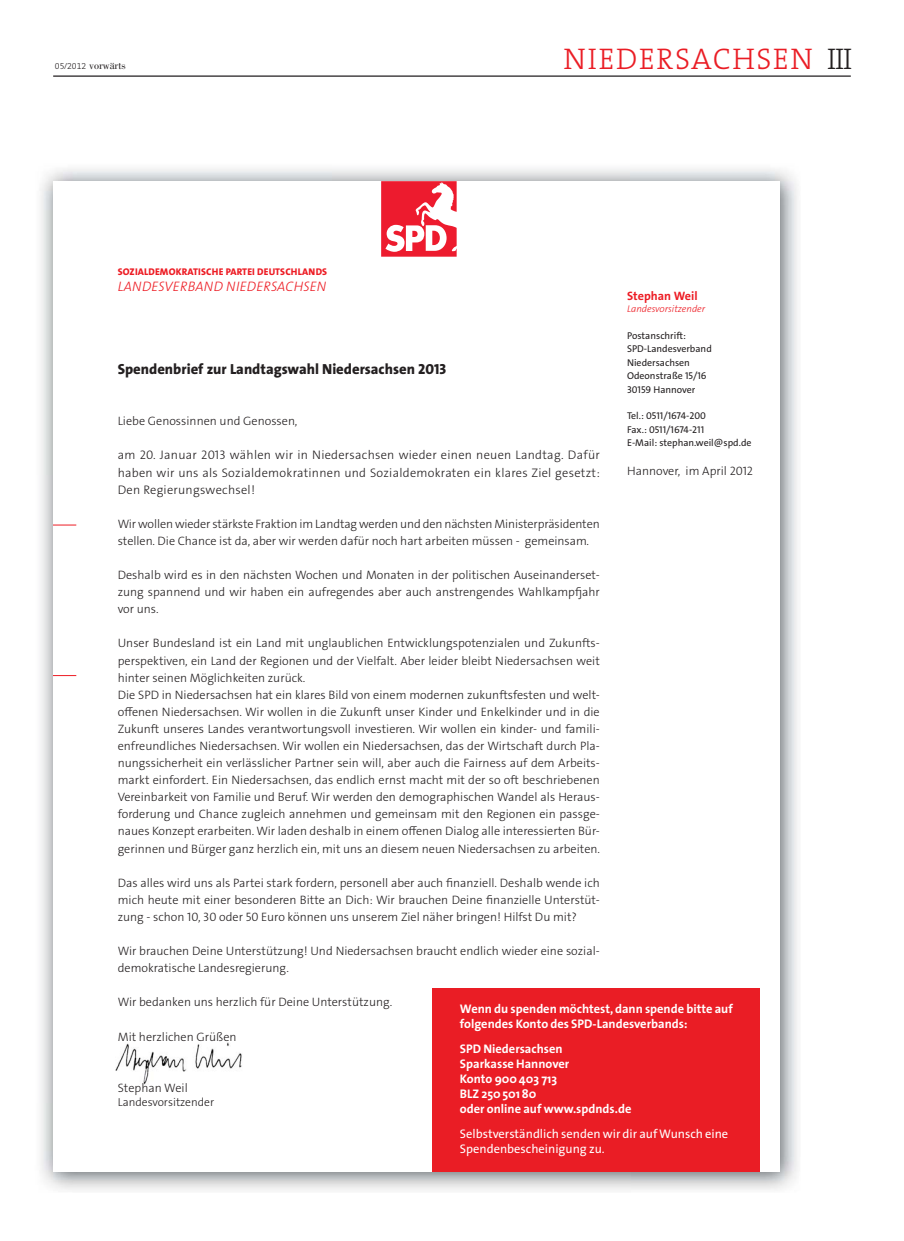
<style>
.page{position:relative;width:904px;height:1241px;background:#fff}
.page>*{position:absolute;margin:0;border:0;box-sizing:border-box;transform-origin:0 0}
.t1{font:30px "The Serif Light Caps";letter-spacing:.05em;color:#ea1d25}
.t2{font:14.62px "The Sans LP8 Ex Bld";color:#231f20}
.t3{font:13.75px "The Sans LP3 Lig IT";letter-spacing:.015em;color:#ed1c24}
.t4{font:12.5px/17.1px "The Sans LP3 Lig";letter-spacing:.02em;color:#231f20;text-align:justify}
.t5{font:700 12.5px/15px "The Sans";color:#fff}
.t6{font:12.5px/15px "The Sans";color:#fff}
.t7{font:12.38px/15.9px "The Sans LP7 Bld";color:#fff}
.t8{font:12.25px/17.1px "The Sans LP3 Lig";color:#231f20}
.t9{font:12.25px/15.9px "The Sans LP7 Bld";color:#fff}
.t10{font:12.25px/14.6px "The Sans LP3 Lig";color:#fff}
.t11{font:12.25px "The Sans LP7 Bld";color:#ed1c24}
.t12{font:11.62px "The Sans LP3 Lig";color:#231f20}
.t13{font:11.25px "Bodoni";color:#231f20}
.t14{font:9.88px/13.4px "The Sans LP5 Plain";color:#231f20}
.t15{font:9.75px "The Sans LP8 Ex Bld";letter-spacing:.015em;color:#ed1c24}
.t16{font:9.75px "The Sans LP3 Lig IT";color:#ed1c24}
.s1{font-family:"The Serif Light Expert";font-size:8.75px}
.s2{color:#231f20}
</style>
<div class="page">
<hr style="left:53px;top:75px;width:797px;height:2px;background:#231f20">
<img style="left:40px;top:169px;width:758px;height:1021px">
<div style="left:53px;top:181px;width:726px;height:990px;background:#fff"></div>
<img style="left:116px;top:1042px;width:126px;height:42px">
<svg style="left:53px;top:524px;width:23px;height:1px"></svg>
<svg style="left:53px;top:675px;width:23px;height:1px"></svg>
<svg style="left:381px;top:181px;width:75px;height:76px"></svg>
<div style="left:432px;top:988px;width:327px;height:183px;background:#ea1d25"></div>
<p class="t13" style="left:55px;top:61px;width:72px"><span class="s1">05/2012</span> vorwärts</p>
<h1 class="t1" style="left:563px;top:41px;width:290px">NIEDERSACHSEN <span class="s2">III</span></h1>
<p class="t15" style="left:118px;top:267px;width:211px">SOZIALDEMOKRATISCHE PARTEI DEUTSCHLANDS</p>
<p class="t3" style="left:118px;top:278px;width:210px">LANDESVERBAND NIEDERSACHSEN</p>
<p class="t11" style="left:627px;top:290px;width:72px">Stephan Weil</p>
<p class="t16" style="left:627px;top:303px;width:80px">Landesvorsitzender</p>
<p class="t14" style="left:627px;top:329px;width:86px">Postanschrift:<br>SPD-Landesverband<br>Niedersachsen<br>Odeonstraße 15/16<br>30159 Hannover</p>
<p class="t14" style="left:627px;top:409px;width:126px">Tel.: 0511/1674-200<br>Fax.: 0511/1674-211<br>E-Mail: stephan.weil@spd.de</p>
<p class="t2" style="left:118px;top:362px;width:330px">Spendenbrief zur Landtagswahl Niedersachsen 2013</p>
<p class="t8" style="left:118px;top:413px;width:181px">Liebe Genossinnen und Genossen,</p>
<p class="t4" style="left:118px;top:447px;width:483px">am 20. Januar 2013 wählen wir in Niedersachsen wieder einen neuen Landtag. Dafür haben wir uns als Sozialdemokratinnen und Sozialdemokraten ein klares Ziel gesetzt:<br>Den Regierungswechsel!</p>
<p class="t8" style="left:118px;top:515px;width:483px">Wir wollen wieder stärkste Fraktion im Landtag werden und den nächsten Ministerpräsidenten stellen. Die Chance ist da, aber wir werden dafür noch hart arbeiten müssen - gemeinsam.</p>
<p class="t8" style="left:118px;top:567px;width:483px;text-align:justify">Deshalb wird es in den nächsten Wochen und Monaten in der politischen Auseinanderset&shy;zung spannend und wir haben ein aufregendes aber auch anstrengendes Wahlkampfjahr vor uns.</p>
<p class="t8" style="left:118px;top:635px;width:483px">Unser Bundesland ist ein Land mit unglaublichen Entwicklungspotenzialen und Zukunfts&shy;perspektiven, ein Land der Regionen und der Vielfalt. Aber leider bleibt Niedersachsen weit hinter seinen Möglichkeiten zurück.<br>Die SPD in Niedersachsen hat ein klares Bild von einem modernen zukunftsfesten und welt&shy;offenen Niedersachsen. Wir wollen in die Zukunft unser Kinder und Enkelkinder und in die Zukunft unseres Landes verantwortungsvoll investieren. Wir wollen ein kinder- und famili&shy;enfreundliches Niedersachsen. Wir wollen ein Niedersachsen, das der Wirtschaft durch Pla&shy;nungssicherheit ein verlässlicher Partner sein will, aber auch die Fairness auf dem Arbeits&shy;markt einfordert. Ein Niedersachsen, das endlich ernst macht mit der so oft beschriebenen Vereinbarkeit von Familie und Beruf. Wir werden den demographischen Wandel als Heraus&shy;forderung und Chance zugleich annehmen und gemeinsam mit den Regionen ein passge&shy;naues Konzept erarbeiten. Wir laden deshalb in einem offenen Dialog alle interessierten Bür&shy;gerinnen und Bürger ganz herzlich ein, mit uns an diesem neuen Niedersachsen zu arbeiten.</p>
<p class="t8" style="left:118px;top:874px;width:483px;text-align:justify">Das alles wird uns als Partei stark fordern, personell aber auch finanziell. Deshalb wende ich mich heute mit einer besonderen Bitte an Dich: Wir brauchen Deine finanzielle Unterstüt&shy;zung - schon 10, 30 oder 50 Euro können uns unserem Ziel näher bringen! Hilfst Du mit?</p>
<p class="t8" style="left:118px;top:942px;width:483px">Wir brauchen Deine Unterstützung! Und Niedersachsen braucht endlich wieder eine sozial&shy;demokratische Landesregierung.</p>
<p class="t8" style="left:118px;top:994px;width:276px">Wir bedanken uns herzlich für Deine Unterstützung.</p>
<p class="t8" style="left:118px;top:1028px;width:120px">Mit herzlichen Grüßen</p>
<p class="t8" style="left:627px;top:462px;width:127px">Hannover, im April 2012</p>
<p class="t5" style="left:460px;top:1000px;width:274px">Wenn du spenden möchtest, dann spende bitte auf folgendes Konto des SPD-Landesverbands:</p>
<p class="t5" style="left:460px;top:1040px;width:173px">SPD Niedersachsen<br>Sparkasse Hannover<br>Konto 900 403 713<br>BLZ 250 501 80<br>oder online auf www.spdnds.de</p>
<p class="t6" style="left:460px;top:1126px;width:270px">Selbstverständlich senden wir dir auf Wunsch eine<br>Spendenbescheinigung zu.</p>
<p class="t9" style="left:460px;top:1000px;width:273px">Wenn Du spenden möchtest, dann spende bitte auf folgendes Konto des SPD-Landesverbandes:</p>
<p class="t7" style="left:460px;top:1040px;width:172px">SPD Niedersachsen<br>Landesbank<br>BLZ 123 500 01<br>Konto: 123-456 789<br>oder online auf www.spdnds.de</p>
<p class="t10" style="left:460px;top:1128px;width:268px">Selbstverständlich senden wir Dir auf Wunsch eine<br>Spendenbescheinigung zu.</p>
<p class="t8" style="left:118px;top:1079px;width:71px">Stephan Weil</p>
<p class="t12" style="left:118px;top:1095px;width:98px">Landesvorsitzender</p>
</div>
